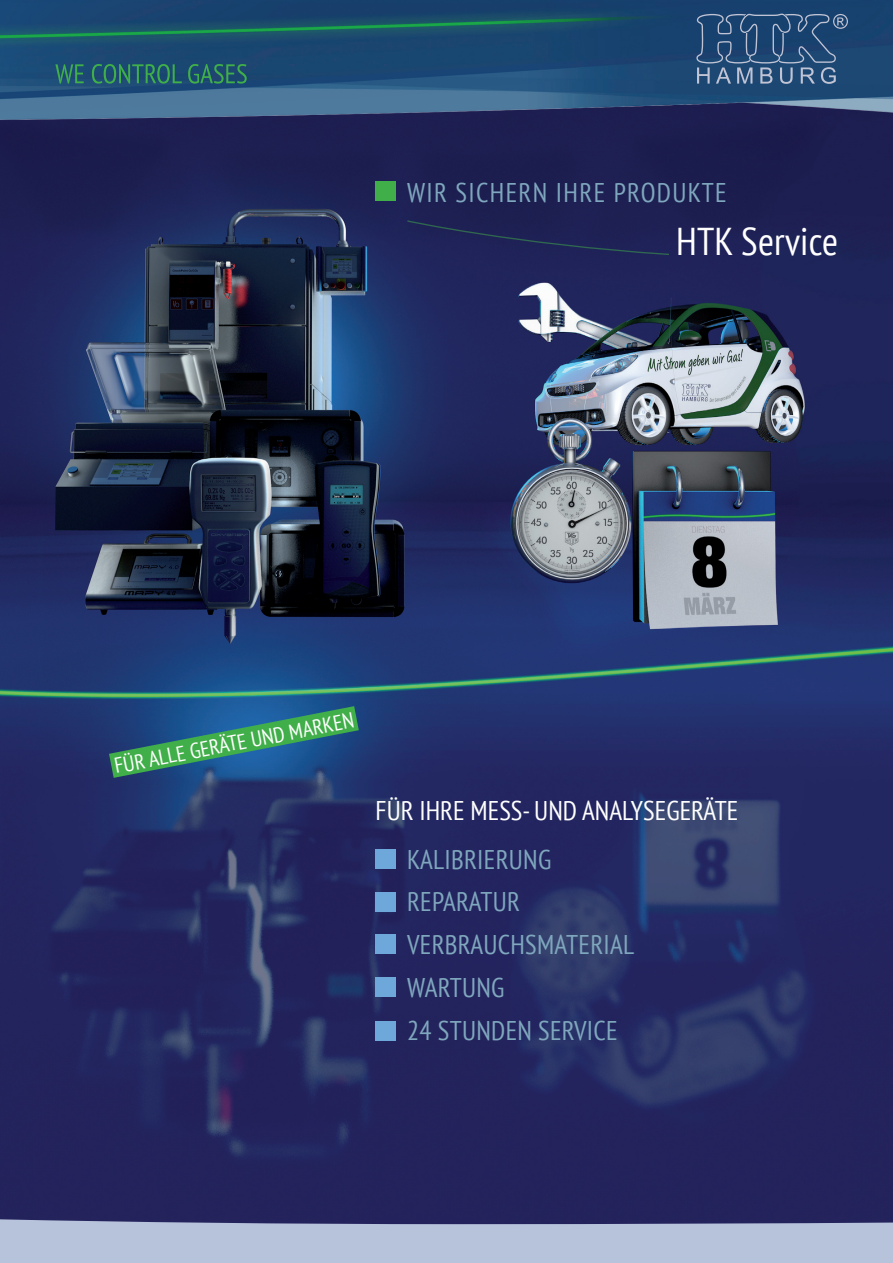
<style>
.page{position:relative;width:893px;height:1263px;background:#fff}
.page>*{position:absolute;margin:0;border:0;box-sizing:border-box;transform-origin:0 0}
.t1{font:condensed 38.7px "PT Sans";letter-spacing:.005em;color:#fff}
.t2{font:condensed 27px/42.5px "PT Sans";letter-spacing:.01em;color:#7fa7bd}
.t3{font:condensed 27px "PT Sans";color:#fff}
.t4{font:condensed 27px "PT Sans";letter-spacing:.05em;color:#7fa7bd}
.t5{font:condensed 21.6px "PT Sans";color:#fff}
</style>
<div class="page">
<img style="left:0;top:154px;width:893px;height:1056px">
<img style="left:0;top:0;width:893px;height:154px">
<svg style="left:0;top:1210px;width:893px;height:53px;background:#929bbb"></svg>
<svg style="left:55px;top:64px;width:192px;height:20px;background:#256566"></svg>
<svg style="left:696px;top:14px;width:152px;height:70px;background:#345880"></svg>
<div style="left:376px;top:849px;width:20px;height:20px;background:#6ea7d9"></div>
<div style="left:376px;top:934px;width:20px;height:20px;background:#6ea7d9"></div>
<div style="left:376px;top:892px;width:20px;height:19px;background:#6ea7d9"></div>
<div style="left:376px;top:181px;width:20px;height:20px;background:#40ae49"></div>
<div style="left:376px;top:977px;width:20px;height:20px;background:#6ea7d9"></div>
<div style="left:376px;top:1021px;width:20px;height:19px;background:#6ea7d9"></div>
<div style="left:406px;top:220px;width:264px;height:36px;background:#1e2256"></div>
<svg style="left:109px;top:706px;width:250px;height:72px;background:#286f76"></svg>
<p class="t4" style="left:407px;top:175px;width:321px">WIR SICHERN IHRE PRODUKTE</p>
<h1 class="t1" style="left:676px;top:216px;width:164px">HTK Service</h1>
<p class="t5" style="left:112px;top:752px;width:245px;rotate:-11deg">FÜR ALLE GERÄTE UND MARKEN</p>
<p class="t3" style="left:376px;top:793px;width:364px">FÜR IHRE MESS- UND ANALYSEGERÄTE</p>
<p class="t2" style="left:407px;top:837px;width:146px">KALIBRIERUNG</p>
<p class="t2" style="left:407px;top:880px;width:114px">REPARATUR</p>
<p class="t2" style="left:407px;top:922px;width:229px">VERBRAUCHSMATERIAL</p>
<p class="t2" style="left:407px;top:966px;width:212px">WARTUNG<br>24 STUNDEN SERVICE</p>
</div>
